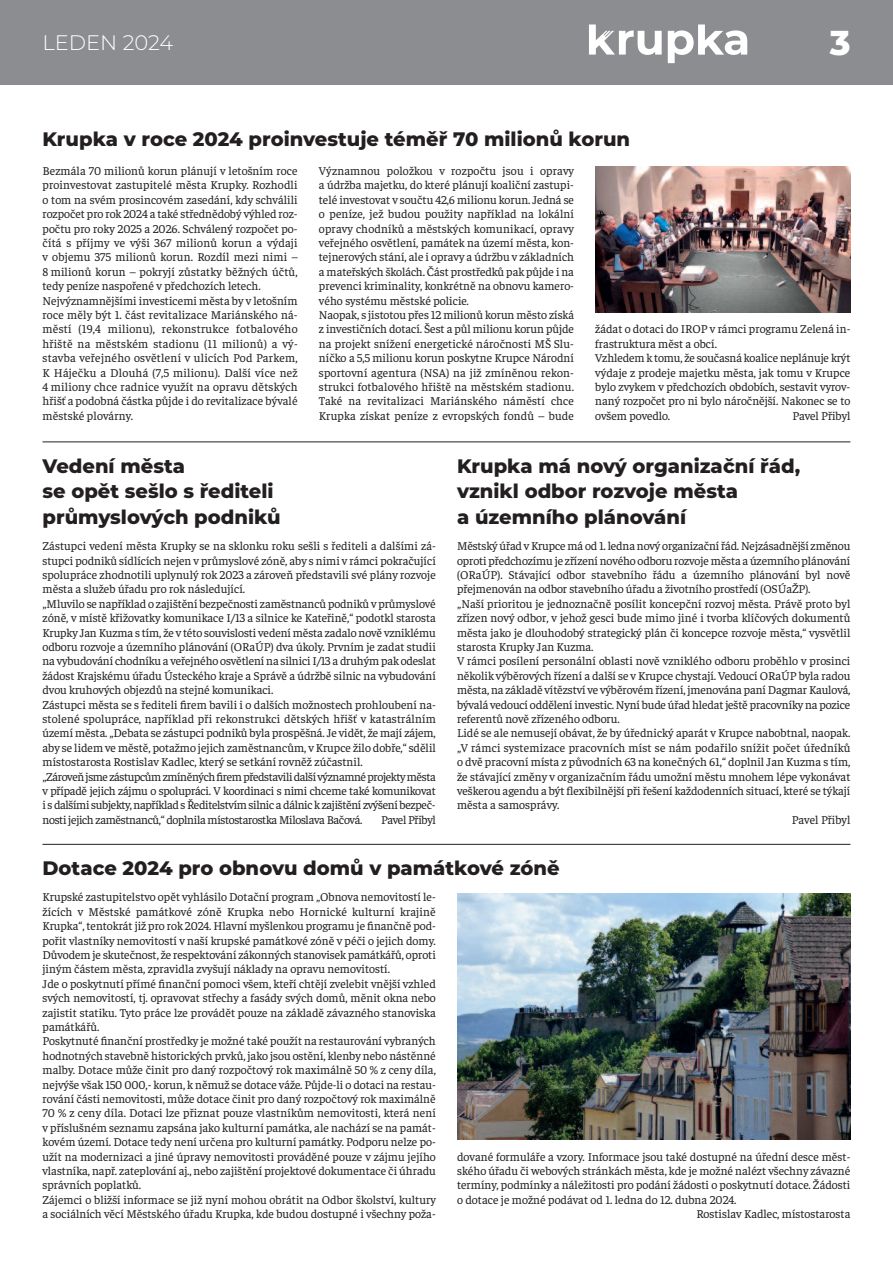
<style>
.page{position:relative;width:893px;height:1263px;background:#fff}
.page>*{position:absolute;margin:0;border:0;box-sizing:border-box;transform-origin:0 0}
.t1{font:800 34.5px "Montserrat";color:#fff}
.t2{font:300 21px "Montserrat";color:#fff}
.t3{font:800 19.5px/25.5px "Montserrat";color:#231f20}
.t4{font:12px/14.4px "Faustina";color:#231f20}
.t5{font:12px "Faustina";letter-spacing:-.03em;color:#231f20}
</style>
<div class="page">
<div style="left:0;top:0;width:893px;height:85px;background:#8b8d90"></div>
<svg style="left:668px;top:24px;width:79px;height:39px"></svg>
<svg style="left:589px;top:24px;width:73px;height:31px"></svg>
<hr style="left:43px;top:441px;width:807px;height:1px;background:#231f20">
<hr style="left:43px;top:844px;width:807px;height:1px;background:#231f20">
<img style="left:595px;top:167px;width:255px;height:145px">
<img style="left:457px;top:894px;width:393px;height:246px">
<h2 class="t2" style="left:43px;top:35px;width:132px">LEDEN 2024</h2>
<h1 class="t1" style="left:830px;top:29px;width:22px">3</h1>
<h3 class="t3" style="left:43px;top:128px;width:589px">Krupka v roce 2024 proinvestuje téměř 70 milionů korun</h3>
<p class="t4" style="left:43px;top:163px;width:257px">Bezmála 70 milionů korun plánují v letošním roce proinvestovat zastupitelé města Krupky. Rozhodli o tom na svém prosincovém zasedání, kdy schválili rozpočet pro rok 2024 a také střednědobý výhled roz&shy;počtu pro roky 2025 a 2026. Schválený rozpočet po&shy;čítá s příjmy ve výši 367 milionů korun a výdaji v objemu 375 milionů korun. Rozdíl mezi nimi – 8 milionů korun – pokryjí zůstatky běžných účtů, tedy peníze naspořené v předchozích letech.<br>Nejvýznamnějšími investicemi města by v letošním roce měly být 1. část revitalizace Mariánského ná&shy;městí (19,4 milionu), rekonstrukce fotbalového hřiště na městském stadionu (11 milionů) a vý&shy;stavba veřejného osvětlení v ulicích Pod Parkem, K Háječku a Dlouhá (7,5 milionu). Další více než 4 miliony chce radnice využít na opravu dětských hřišť a podobná částka půjde i do revitalizace bývalé městské plovárny.</p>
<p class="t4" style="left:319px;top:163px;width:257px">Významnou položkou v rozpočtu jsou i opravy a údržba majetku, do které plánují koaliční zastupi&shy;telé investovat v součtu 42,6 milionu korun. Jedná se o peníze, jež budou použity například na lokální opravy chodníků a městských komunikací, opravy veřejného osvětlení, památek na území města, kon&shy;tejnerových stání, ale i opravy a údržbu v základních a mateřských školách. Část prostředků pak půjde i na prevenci kriminality, konkrétně na obnovu kamero&shy;vého systému městské policie.<br>Naopak, s jistotou přes 12 milionů korun město získá z investičních dotací. Šest a půl milionu korun půjde na projekt snížení energetické náročnosti MŠ Slu&shy;níčko a 5,5 milionu korun poskytne Krupce Národní sportovní agentura (NSA) na již zmíněnou rekon&shy;strukci fotbalového hřiště na městském stadionu.<br>Také na revitalizaci Mariánského náměstí chce Krupka získat peníze z evropských fondů – bude</p>
<p class="t4" style="left:595px;top:321px;width:257px">žádat o dotaci do IROP v rámci programu Zelená in&shy;frastruktura měst a obcí.<br>Vzhledem k tomu, že současná koalice neplánuje krýt výdaje z prodeje majetku města, jak tomu v Krupce bylo zvykem v předchozích obdobích, sestavit vyrov&shy;naný rozpočet pro ni bylo náročnější. Nakonec se to ovšem povedlo.</p>
<p class="t4" style="left:793px;top:408px;width:59px">Pavel Přibyl</p>
<h3 class="t3" style="left:457px;top:455px;width:345px">Krupka má nový organizační řád, vznikl odbor rozvoje města<br>a územního plánování</h3>
<p class="t4" style="left:457px;top:538px;width:395px">Městský úřad v Krupce má od 1. ledna nový organizační řád. Nejzásadnější změnou</p>
<p class="t4" style="left:457px;top:552px;width:395px">oproti předchozímu je zřízení nového odboru rozvoje města a územního plánování</p>
<p class="t4" style="left:457px;top:567px;width:395px">(ORaÚP). Stávající odbor stavebního řádu a územního plánování byl nově</p>
<p class="t4" style="left:457px;top:581px;width:355px">přejmenován na odbor stavebního úřadu a životního prostředí (OSÚaŽP).</p>
<p class="t4" style="left:457px;top:596px;width:395px">„Naší prioritou je jednoznačně posílit koncepční rozvoj města. Právě proto byl</p>
<p class="t4" style="left:457px;top:610px;width:395px">zřízen nový odbor, v jehož gesci bude mimo jiné i tvorba klíčových dokumentů</p>
<p class="t4" style="left:457px;top:624px;width:395px">města jako je dlouhodobý strategický plán či koncepce rozvoje města,“ vysvětlil</p>
<p class="t4" style="left:457px;top:639px;width:138px">starosta Krupky Jan Kuzma.</p>
<p class="t4" style="left:457px;top:653px;width:395px">V rámci posílení personální oblasti nově vzniklého odboru proběhlo v prosinci</p>
<p class="t4" style="left:457px;top:668px;width:395px">několik výběrových řízení a další se v Krupce chystají. Vedoucí ORaÚP byla radou</p>
<p class="t4" style="left:457px;top:682px;width:395px">města, na základě vítězství ve výběrovém řízení, jmenována paní Dagmar Kaulová,</p>
<p class="t4" style="left:457px;top:696px;width:395px">bývalá vedoucí oddělení investic. Nyní bude úřad hledat ještě pracovníky na pozice</p>
<p class="t4" style="left:457px;top:711px;width:164px">referentů nově zřízeného odboru.</p>
<p class="t4" style="left:457px;top:725px;width:395px">Lidé se ale nemusejí obávat, že by úřednický aparát v Krupce nabobtnal, naopak.</p>
<p class="t4" style="left:457px;top:740px;width:395px">„V rámci systemizace pracovních míst se nám podařilo snížit počet úředníků</p>
<p class="t4" style="left:457px;top:754px;width:395px">o dvě pracovní místa z původních 63 na konečných 61,“ doplnil Jan Kuzma s tím,</p>
<p class="t4" style="left:457px;top:768px;width:395px">že stávající změny v organizačním řádu umožní městu mnohem lépe vykonávat</p>
<p class="t4" style="left:457px;top:783px;width:395px">veškerou agendu a být flexibilnější při řešení každodenních situací, které se týkají</p>
<p class="t4" style="left:457px;top:797px;width:104px">města a samosprávy.</p>
<p class="t4" style="left:792px;top:812px;width:60px">Pavel Přibyl</p>
<h3 class="t3" style="left:43px;top:455px;width:240px">Vedení města<br>se opět sešlo s řediteli průmyslových podniků</h3>
<p class="t4" style="left:43px;top:538px;width:395px">Zástupci vedení města Krupky se na sklonku roku sešli s řediteli a dalšími zá&shy;stupci podniků sídlících nejen v průmyslové zóně, aby s nimi v rámci pokračující spolupráce zhodnotili uplynulý rok 2023 a zároveň představili své plány rozvoje města a služeb úřadu pro rok následující.<br>„Mluvilo se například o zajištění bezpečnosti zaměstnanců podniků v průmyslové zóně, v místě křižovatky komunikace I/13 a silnice ke Kateřině,“ podotkl starosta Krupky Jan Kuzma s tím, že v této souvislosti vedení města zadalo nově vzniklému odboru rozvoje a územního plánování (ORaÚP) dva úkoly. Prvním je zadat studii na vybudování chodníku a veřejného osvětlení na silnici I/13 a druhým pak odeslat žádost Krajskému úřadu Ústeckého kraje a Správě a údržbě silnic na vybudování dvou kruhových objezdů na stejné komunikaci.<br>Zástupci města se s řediteli firem bavili i o dalších možnostech prohloubení na&shy;stolené spolupráce, například při rekonstrukci dětských hřišť v katastrálním území města. „Debata se zástupci podniků byla prospěšná. Je vidět, že mají zájem, aby se lidem ve městě, potažmo jejich zaměstnancům, v Krupce žilo dobře,“ sdělil místostarosta Rostislav Kadlec, který se setkání rovněž zúčastnil. „Zároveňjsmezástupcůmzmíněnýchfirempředstavilidalšívýznamnéprojektyměsta v případě jejich zájmu o spolupráci. V koordinaci s nimi chceme také komunikovat i s dalšími subjekty, například s Ředitelstvím silnic a dálnic k zajištění zvýšení bezpeč&shy;nosti jejich zaměstnanců,“ doplnila místostarostka Miloslava Bačová.</p>
<p class="t5" style="left:381px;top:812px;width:56px">Pavel Přibyl</p>
<h3 class="t3" style="left:43px;top:857px;width:519px">Dotace 2024 pro obnovu domů v památkové zóně</h3>
<p class="t4" style="left:42px;top:889px;width:395px">Krupské zastupitelstvo opět vyhlásilo Dotační program „Obnova nemovitostí le&shy;žících v Městské památkové zóně Krupka nebo Hornické kulturní krajině Krupka“, tentokrát již pro rok 2024. Hlavní myšlenkou programu je finančně pod&shy;pořit vlastníky nemovitostí v naší krupské památkové zóně v péči o jejich domy.<br>Důvodem je skutečnost, že respektování zákonných stanovisek památkářů, oproti jiným částem města, zpravidla zvyšují náklady na opravu nemovitostí.<br>Jde o poskytnutí přímé finanční pomoci všem, kteří chtějí zvelebit vnější vzhled svých nemovitostí, tj. opravovat střechy a fasády svých domů, měnit okna nebo zajistit statiku. Tyto práce lze provádět pouze na základě závazného stanoviska památkářů.<br>Poskytnuté finanční prostředky je možné také použít na restaurování vybraných hodnotných stavebně historických prvků, jako jsou ostění, klenby nebo nástěnné malby. Dotace může činit pro daný rozpočtový rok maximálně 50 % z ceny díla, nejvýše však 150 000,- korun, k němuž se dotace váže. Půjde-li o dotaci na restau&shy;rování části nemovitosti, může dotace činit pro daný rozpočtový rok maximálně 70 % z ceny díla. Dotaci lze přiznat pouze vlastníkům nemovitosti, která není v příslušném seznamu zapsána jako kulturní památka, ale nachází se na památ&shy;kovém území. Dotace tedy není určena pro kulturní památky. Podporu nelze po&shy;užít na modernizaci a jiné úpravy nemovitosti prováděné pouze v zájmu jejího vlastníka, např. zateplování aj., nebo zajištění projektové dokumentace či úhradu správních poplatků.<br>Zájemci o bližší informace se již nyní mohou obrátit na Odbor školství, kultury a sociálních věcí Městského úřadu Krupka, kde budou dostupné i všechny poža-</p>
<p class="t4" style="left:457px;top:1148px;width:395px">dované formuláře a vzory. Informace jsou také dostupné na úřední desce měst-</p>
<p class="t4" style="left:457px;top:1163px;width:395px">ského úřadu či webových stránkách města, kde je možné nalézt všechny závazné</p>
<p class="t4" style="left:457px;top:1177px;width:395px">termíny, podmínky a náležitosti pro podání žádosti o poskytnutí dotace. Žádosti</p>
<p class="t4" style="left:457px;top:1191px;width:281px">o dotace je možné podávat od 1. ledna do 12. dubna 2024.</p>
<p class="t4" style="left:696px;top:1206px;width:156px">Rostislav Kadlec, místostarosta</p>
</div>
